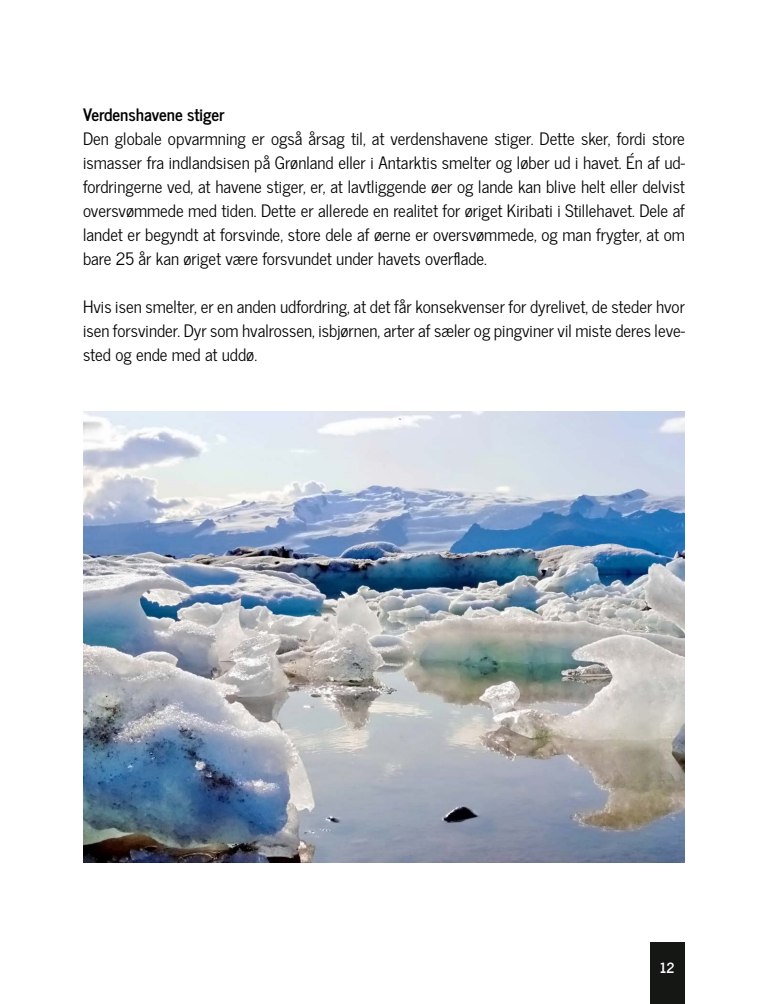
<style>
.page{position:relative;width:768px;height:1004px;background:#fff}
.page>*{position:absolute;margin:0;border:0;box-sizing:border-box;transform-origin:0 0}
.t1{font:17px/24px "News Cycle";color:#020203;text-align:justify}
.t2{font:700 17px "News Cycle";color:#020203}
.t3{font:700 14px "News Cycle";color:#fff}
</style>
<div class="page">
<div style="left:650px;top:942px;width:35px;height:62px;background:#151715"></div>
<img style="left:83px;top:411px;width:602px;height:452px">
<p class="t2" style="left:83px;top:100px;width:143px">Verdenshavene stiger</p>
<p class="t1" style="left:83px;top:126px;width:604px">Den globale opvarmning er også årsag til, at verdenshavene stiger. Dette sker, fordi store ismasser fra indlandsisen på Grønland eller i Antarktis smelter og løber ud i havet. Én af ud&shy;fordringerne ved, at havene stiger, er, at lavtliggende øer og lande kan blive helt eller delvist oversvømmede med tiden. Dette er allerede en realitet for øriget Kiribati i Stillehavet. Dele af landet er begyndt at forsvinde, store dele af øerne er oversvømmede, og man frygter, at om bare 25 år kan øriget være forsvundet under havets overflade.</p>
<p class="t1" style="left:83px;top:294px;width:604px">Hvis isen smelter, er en anden udfordring, at det får konsekvenser for dyrelivet, de steder hvor isen forsvinder. Dyr som hvalrossen, isbjørnen, arter af sæler og pingviner vil miste deres leve&shy;sted og ende med at uddø.</p>
<p class="t3" style="left:660px;top:955px;width:16px">12</p>
</div>
